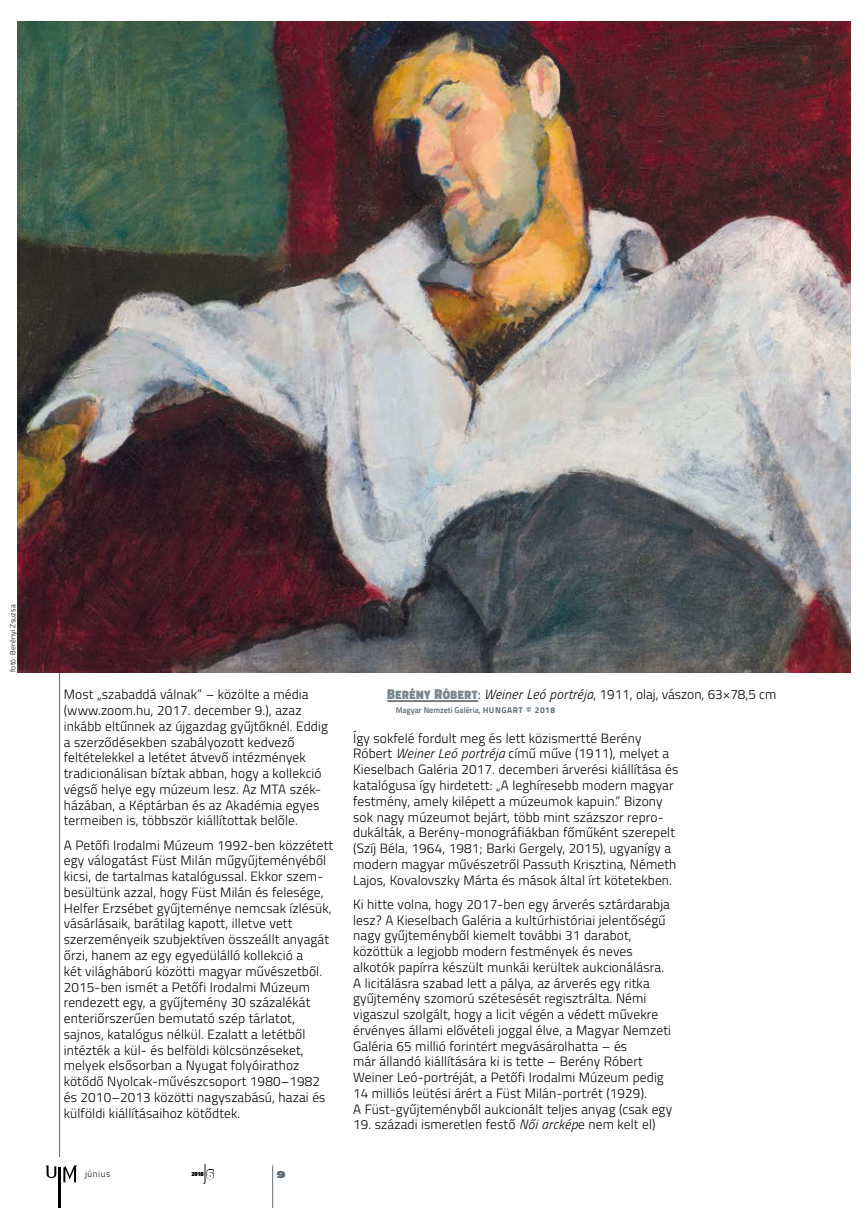
<style>
.page{position:relative;width:868px;height:1208px;background:#fff}
.page>*{position:absolute;margin:0;border:0;box-sizing:border-box;transform-origin:0 0}
.t1{font:300 13.5px/15.8px "Titillium";letter-spacing:.01em;color:#000}
.t2{font:900 13.5px "Titillium";color:#fff}
.t3{font:900 10.5px "Titillium";color:#5c6b72;scale:1.5 1}
.t4{font:300 9px "Titillium";letter-spacing:.065em;color:#000}
.t5{font:600 8.4px "Titillium";color:#5c6b72;scale:.96 1}
.t6{font:300 7.5px "Titillium";letter-spacing:.025em;color:#000}
.t7{font:900 6px "Titillium";color:#000}
.s1{font-family:"Titillium Black SC850";font-weight:400;font-size:14.55px;color:#7b8a92}
.s2{font-family:"Titillium Black SC850";font-weight:400;font-size:12.45px;color:#7b8a92}
.s3{font-style:italic}
.s4{font-weight:700}
</style>
<div class="page">
<hr style="left:59px;top:306px;width:1px;height:851px;background:#5c6b72">
<svg style="left:46px;top:1165px;width:10px;height:13px"></svg>
<hr style="left:59px;top:1167px;width:2px;height:41px;background:#000">
<svg style="left:63px;top:1165px;width:14px;height:17px"></svg>
<hr style="left:272px;top:1165px;width:1px;height:43px;background:#5c6b72">
<svg style="left:203px;top:1163px;width:11px;height:22px"></svg>
<hr style="left:387px;top:701px;width:91px;height:1px;background:#000">
<img style="left:17px;top:21px;width:833px;height:651px">
<p class="t6" style="left:8px;top:672px;width:69px;rotate:-90deg">fotó: Berényi Zsuzsa</p>
<p class="t1" style="left:64px;top:686px;width:265px">Most „szabaddá válnak” – közölte a média (www.zoom.hu, 2017. december 9.), azaz inkább eltűnnek az újgazdag gyűjtőknél. Eddig a szerződésekben szabályozott kedvező feltételekkel a letétet átvevő intézmények tradicionálisan bíztak abban, hogy a kollekció végső helye egy múzeum lesz. Az MTA szék&shy;házában, a Képtárban és az Akadémia egyes termeiben is, többször kiállítottak belőle.</p>
<p class="t1" style="left:64px;top:836px;width:271px">A Petőfi Irodalmi Múzeum 1992-ben közzétett egy válogatást Füst Milán műgyűjteményéből kicsi, de tartalmas katalógussal. Ekkor szem&shy;besültünk azzal, hogy Füst Milán és felesége, Helfer Erzsébet gyűjteménye nemcsak ízlésük, vásárlásaik, barátilag kapott, illetve vett szerzeményeik szubjektíven összeállt anyagát őrzi, hanem az egy egyedülálló kollekció a<br>két világháború közötti magyar művészetből.<br>2015-ben ismét a Petőfi Irodalmi Múzeum rendezett egy, a gyűjtemény 30 százalékát enteriőrszerűen bemutató szép tárlatot, sajnos, katalógus nélkül. Ezalatt a letétből intézték a kül- és belföldi kölcsönzéseket, melyek elsősorban a Nyugat folyóirathoz kötődő Nyolcak-művészcsoport 1980–1982 és 2010–2013 közötti nagyszabású, hazai és külföldi kiállításaihoz kötődtek.</p>
<p class="t4" style="left:85px;top:1167px;width:27px">június</p>
<p class="t7" style="left:192px;top:1169px;width:14px">2018</p>
<p class="t2" style="left:206px;top:1164px;width:9px">6</p>
<p class="t3" style="left:277px;top:1166px;width:7px">9</p>
<p class="t1" style="left:387px;top:686px;width:390px"><span class="s1">B</span><span class="s2">ERÉNY</span> <span class="s1">R</span><span class="s2">ÓBERT</span>: <span class="s3">Weiner Leó portréja</span>, 1911, olaj, vászon, 63×78,5 cm</p>
<p class="t5" style="left:395px;top:703px;width:168px">Magyar Nemzeti Galéria, <span class="s4">HUNGART © 2018</span></p>
<p class="t1" style="left:353px;top:729px;width:327px">Így sokfelé fordult meg és lett közismertté Berény Róbert <span class="s3">Weiner Leó portréja</span> című műve (1911), melyet a Kieselbach Galéria 2017. decemberi árverési kiállítása és katalógusa így hirdetett: „A leghíresebb modern magyar festmény, amely kilépett a múzeumok kapuin.” Bizony sok nagy múzeumot bejárt, több mint százszor repro&shy;dukálták, a Berény-monográfiákban főműként szerepelt (Szíj Béla, 1964, 1981; Barki Gergely, 2015), ugyanígy a modern magyar művészetről Passuth Krisztina, Németh Lajos, Kovalovszky Márta és mások által írt kötetekben.</p>
<p class="t1" style="left:353px;top:895px;width:320px">Ki hitte volna, hogy 2017-ben egy árverés sztárdarabja lesz? A Kieselbach Galéria a kultúrhistóriai jelentőségű nagy gyűjteményből kiemelt további 31 darabot, közöttük a legjobb modern festmények és neves alkotók papírra készült munkái kerültek aukcionálásra.<br>A licitálásra szabad lett a pálya, az árverés egy ritka gyűjtemény szomorú szétesését regisztrálta. Némi vigaszul szolgált, hogy a licit végén a védett művekre érvényes állami elővételi joggal élve, a Magyar Nemzeti Galéria 65 millió forintért megvásárolhatta – és<br>már állandó kiállítására ki is tette – Berény Róbert Weiner Leó-portréját, a Petőfi Irodalmi Múzeum pedig 14 milliós leütési árért a Füst Milán-portrét (1929).<br>A Füst-gyűjteményből aukcionált teljes anyag (csak egy</p>
<p class="t1" style="left:353px;top:1116px;width:304px">19. századi ismeretlen festő <span class="s3">Női arckép</span>e nem kelt el)</p>
</div>
